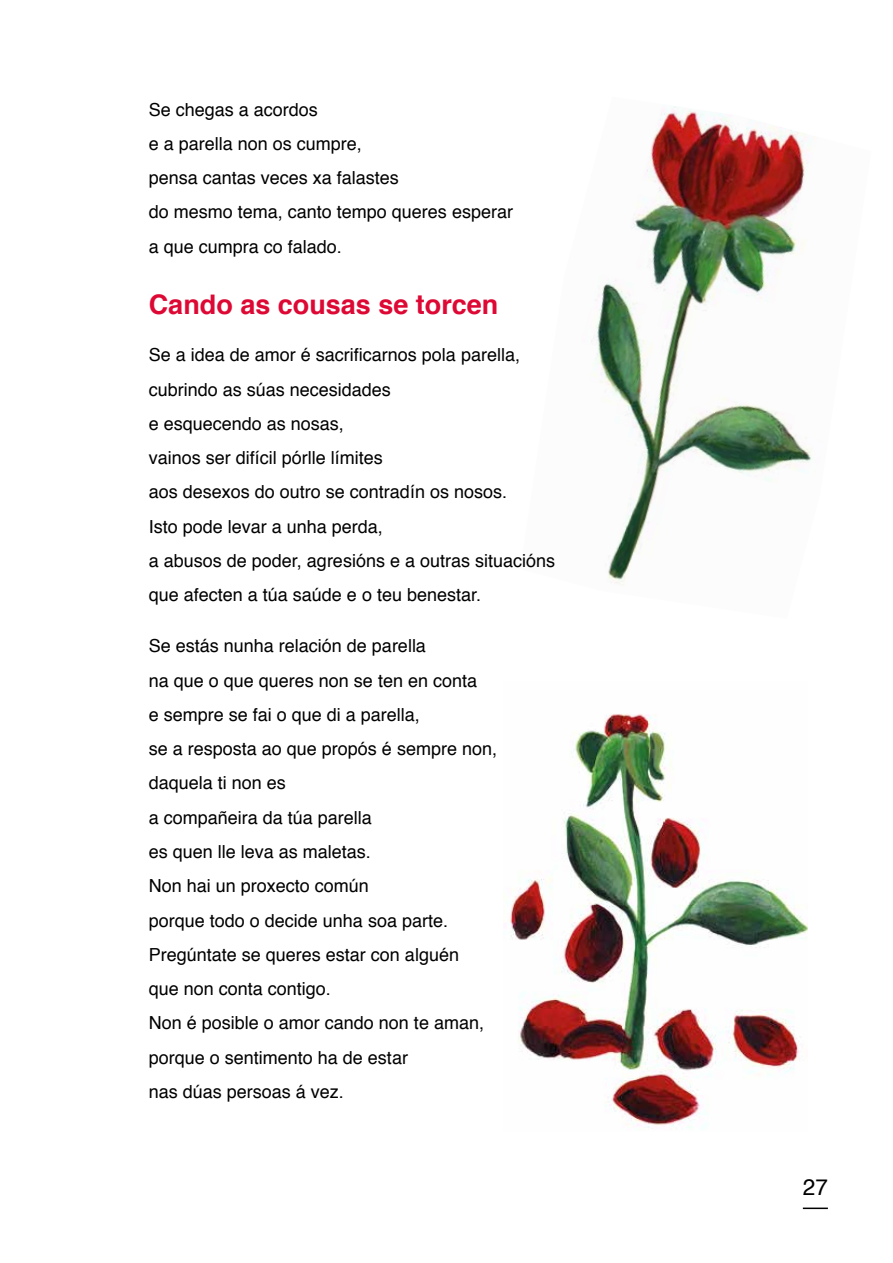
<style>
.page{position:relative;width:893px;height:1263px;background:#fff}
.page>*{position:absolute;margin:0;border:0;box-sizing:border-box;transform-origin:0 0}
.t1{font:700 27px "Helvetica";color:#dd0934}
.t2{font:22.5px "Helvetica";color:#000}
.t3{font:18px/34.2px "Helvetica";color:#000}
</style>
<div class="page">
<hr style="left:803px;top:1207px;width:25px;height:2px;background:#000">
<img style="left:503px;top:714px;width:305px;height:415px">
<img style="left:591px;top:106px;width:224px;height:480px">
<p class="t3" style="left:149px;top:93px;width:366px">Se chegas a acordos<br>e a parella non os cumpre,<br>pensa cantas veces xa falastes<br>do mesmo tema, canto tempo queres esperar a que cumpra co falado.</p>
<h1 class="t1" style="left:149px;top:283px;width:351px">Cando as cousas se torcen</h1>
<p class="t3" style="left:149px;top:338px;width:408px">Se a idea de amor é sacrificarnos pola parella, cubrindo as súas necesidades<br>e esquecendo as nosas,<br>vainos ser difícil pórlle límites<br>aos desexos do outro se contradín os nosos.<br>Isto pode levar a unha perda,<br>a abusos de poder, agresións e a outras situacións que afecten a túa saúde e o teu benestar.</p>
<p class="t3" style="left:149px;top:629px;width:350px">Se estás nunha relación de parella<br>na que o que queres non se ten en conta<br>e sempre se fai o que di a parella,<br>se a resposta ao que propós é sempre non, daquela ti non es<br>a compañeira da túa parella<br>es quen lle leva as maletas.<br>Non hai un proxecto común<br>porque todo o decide unha soa parte.<br>Pregúntate se queres estar con alguén<br>que non conta contigo.<br>Non é posible o amor cando non te aman, porque o sentimento ha de estar<br>nas dúas persoas á vez.</p>
<p class="t2" style="left:803px;top:1169px;width:27px">27</p>
</div>
